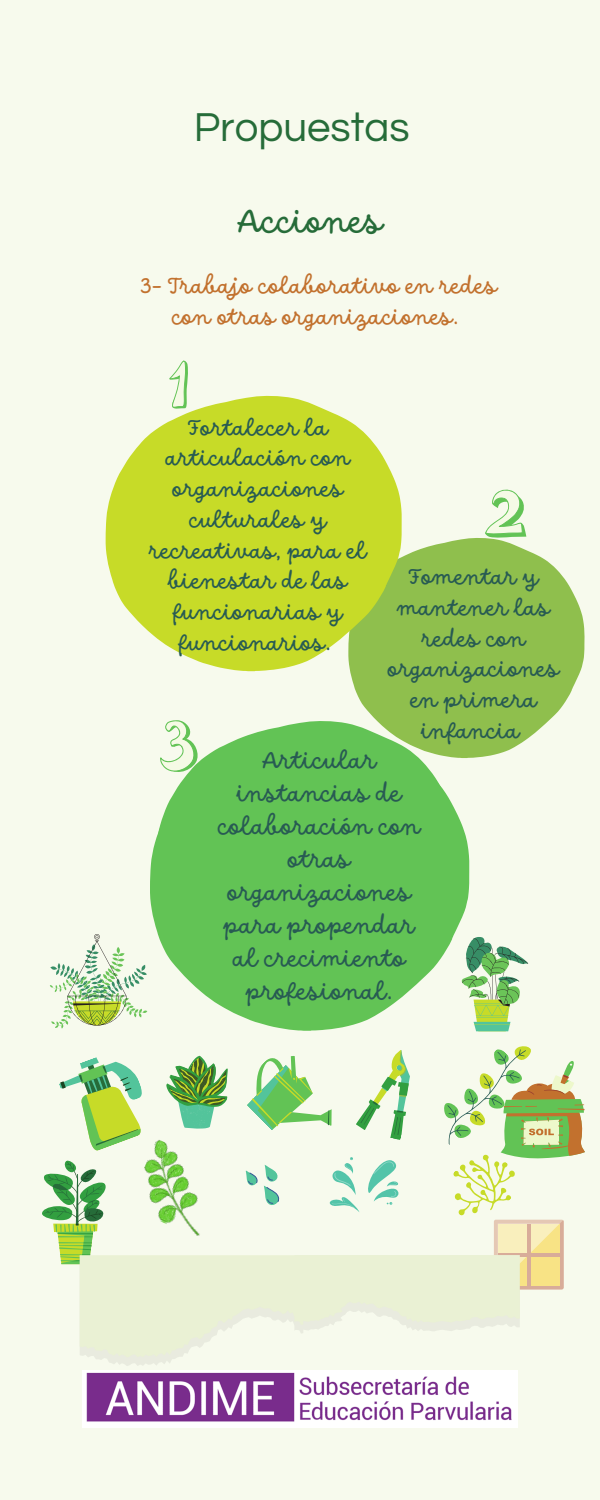
<style>
.page{position:relative;width:600px;height:1500px;background:#f7faed}
.page>*{position:absolute;margin:0;border:0;box-sizing:border-box;transform-origin:0 0}
.t1{font:42px "Questrial";color:#266c39}
.t2{font:36px "DO Script Regular";color:#266c39}
.t3{font:25.8px/33px "DO Script Regular";color:#285b53;text-align:center}
.t4{font:24.1px/30.8px "DO Script Regular";color:#285b53;text-align:center}
.t5{font:24px/30.8px "DO Script Regular";color:#285b53;text-align:center}
.t6{font:24px/30.8px "DO Script Regular";color:#c2712e;text-align:center}
</style>
<div class="page">
<svg style="left:350px;top:538px;width:235px;height:220px;fill:#8fbf4d"></svg>
<svg style="left:106px;top:396px;width:296px;height:275px;fill:#c7db28"></svg>
<svg style="left:255px;top:721px;width:203px;height:12px"></svg>
<svg style="left:169px;top:361px;width:19px;height:48px"></svg>
<svg style="left:485px;top:490px;width:41px;height:48px"></svg>
<svg style="left:165px;top:720px;width:26px;height:13px"></svg>
<svg style="left:42px;top:1161px;width:64px;height:103px"></svg>
<svg style="left:247px;top:1056px;width:85px;height:74px"></svg>
<svg style="left:59px;top:1057px;width:83px;height:94px"></svg>
<svg style="left:356px;top:1050px;width:54px;height:90px"></svg>
<svg style="left:50px;top:934px;width:97px;height:95px"></svg>
<svg style="left:166px;top:1056px;width:62px;height:73px"></svg>
<svg style="left:245px;top:1165px;width:35px;height:40px"></svg>
<img style="left:127px;top:1139px;width:73px;height:97px">
<svg style="left:96px;top:1358px;width:79px;height:8px"></svg>
<svg style="left:80px;top:1255px;width:440px;height:103px;fill:#eaf1d4"></svg>
<svg style="left:330px;top:1157px;width:30px;height:55px"></svg>
<svg style="left:368px;top:1160px;width:30px;height:45px"></svg>
<svg style="left:427px;top:937px;width:158px;height:352px"></svg>
<svg style="left:150px;top:733px;width:320px;height:298px;fill:#62c355"></svg>
<img style="left:82px;top:1370px;width:435px;height:58px">
<h1 class="t1" style="left:194px;top:107px;width:217px">Propuestas</h1>
<h2 class="t2" style="left:238px;top:200px;width:147px">Acciones</h2>
<p class="t6" style="left:140px;top:271px;width:359px">3- Trabajo colaborativo en redes con otras organizaciones.</p>
<p class="t5" style="left:149px;top:413px;width:219px">Fortalecer la articulación con organizaciones culturales y recreativas, para el bienestar de las funcionarias y funcionarios.</p>
<p class="t4" style="left:388px;top:563px;width:173px">Fomentar y mantener las redes con organizaciones en primera infancia</p>
<p class="t3" style="left:218px;top:745px;width:204px">Articular instancias de colaboración con otras organizaciones para propendar al crecimiento profesional.</p>
</div>
